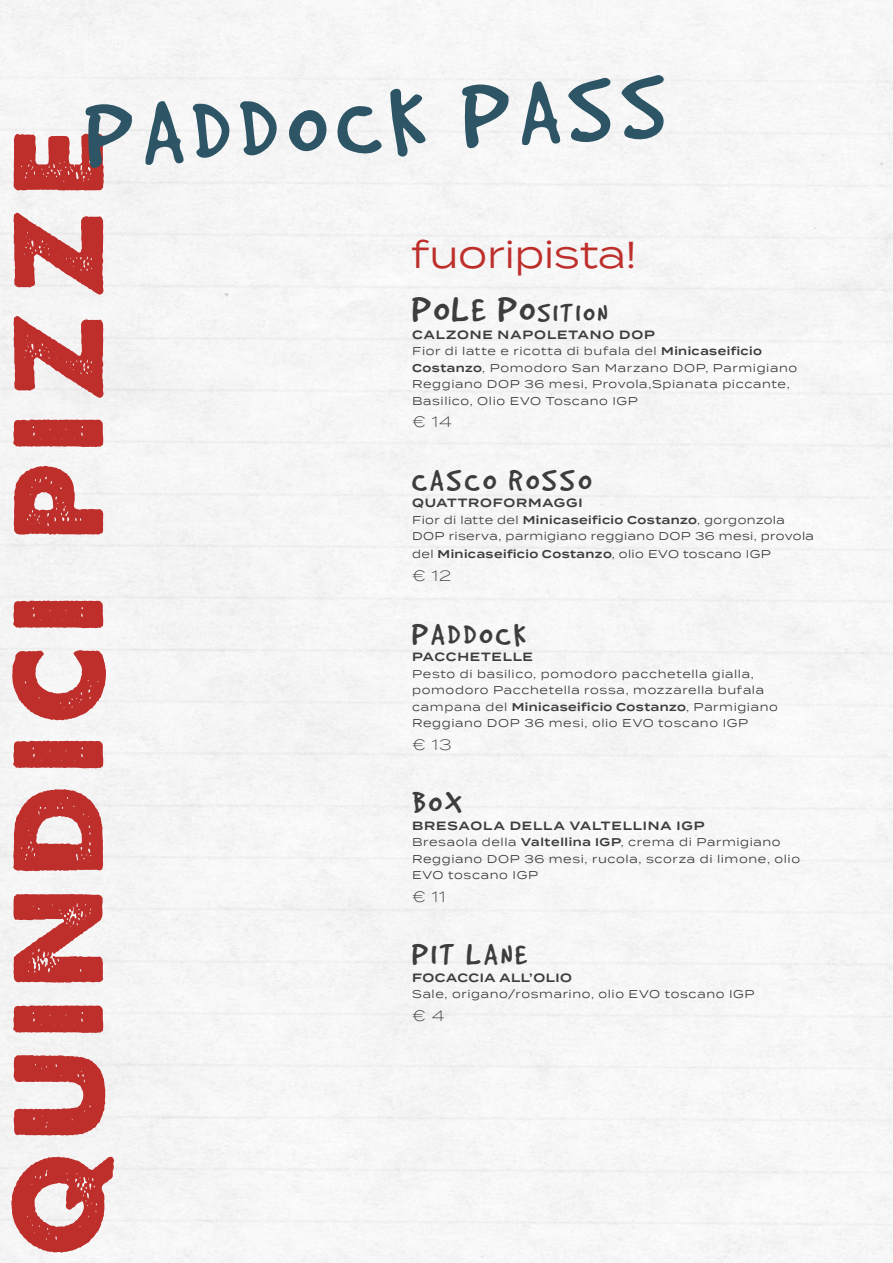
<style>
.page{position:relative;width:893px;height:1263px;background:#fff}
.page>*{position:absolute;margin:0;border:0;box-sizing:border-box;transform-origin:0 0}
.t1{font:98.55px "Good Dog";color:#2d5566}
.t2{font:39px "Good Dog";letter-spacing:.07em;color:#3d3d3f}
.t3{font:37.5px "Termina";letter-spacing:-.01em;color:#be2f2c}
.t4{font:33px "Good Dog";letter-spacing:.1em;color:#3d3d3f}
.t5{font:300 15px "Termina";letter-spacing:.04em;color:#3d3d3f}
.t6{font:600 12px "Termina";letter-spacing:.07em;color:#3d3d3f}
.t7{font:600 12px "Termina";letter-spacing:.045em;color:#3d3d3f}
.t8{font:11.25px/16.5px "Termina";letter-spacing:.055em;color:#3d3d3f}
.t9{font:11.25px/16.5px "Termina";letter-spacing:.035em;color:#3d3d3f}
.t10{font:600 11.25px "Termina";letter-spacing:.035em;color:#3d3d3f}
.s1{font-size:28.5px}
.s2{font-weight:600}
.s3{font-weight:400}
</style>
<div class="page">
<svg style="left:11px;top:134px;width:103px;height:1118px;fill:#efefef"></svg>
<h1 class="t1" style="left:83px;top:86px;width:582px;rotate:-3deg">PADDOCK PASS</h1>
<h3 class="t3" style="left:411px;top:227px;width:227px">fuoripista!</h3>
<h2 class="t2" style="left:412px;top:290px;width:197px">POLE PO<span class="s1">SITION</span></h2>
<p class="t6" style="left:412px;top:326px;width:245px">CALZONE NAPOLETANO DOP</p>
<p class="t8" style="left:412px;top:343px;width:387px">Fior di latte e ricotta di bufala del <span class="s2">Minicaseificio Costanzo</span>, Pomodoro San Marzano DOP, Parmigiano Reggiano DOP 36 mesi, Provola,Spianata piccante, Basilico, Olio EVO Toscano IGP</p>
<h3 class="t5" style="left:412px;top:411px;width:41px">€ 14</h3>
<h3 class="t4" style="left:412px;top:463px;width:181px">CASCO ROSSO</h3>
<p class="t6" style="left:412px;top:494px;width:172px">QUATTROFORMAGGI</p>
<p class="t9" style="left:412px;top:511px;width:403px">Fior di latte del <span class="s2">Minicaseificio Costanzo</span>, gorgonzola<br>DOP riserva, parmigiano reggiano DOP 36 mesi, provola</p>
<p class="t10" style="left:412px;top:546px;width:360px"><span class="s3">del</span> Minicaseificio Costanzo<span class="s3">, olio EVO toscano IGP</span></p>
<h3 class="t5" style="left:412px;top:565px;width:41px">€ 12</h3>
<h3 class="t4" style="left:412px;top:617px;width:115px">PADDOCK</h3>
<p class="t6" style="left:412px;top:648px;width:122px">PACCHETELLE</p>
<p class="t8" style="left:412px;top:665px;width:367px">Pesto di basilico, pomodoro pacchetella gialla, pomodoro Pacchetella rossa, mozzarella bufala campana del <span class="s2">Minicaseificio Costanzo</span>, Parmigiano Reggiano DOP 36 mesi, olio EVO toscano IGP</p>
<h3 class="t5" style="left:412px;top:733px;width:41px">€ 13</h3>
<h3 class="t4" style="left:412px;top:785px;width:51px">BOX</h3>
<p class="t6" style="left:412px;top:817px;width:294px">BRESAOLA DELLA VALTELLINA IGP</p>
<p class="t8" style="left:412px;top:833px;width:389px">Bresaola della <span class="s2">Valtellina IGP</span>, crema di Parmigiano<br>Reggiano DOP 36 mesi, rucola, scorza di limone, olio<br>EVO toscano IGP</p>
<h3 class="t5" style="left:412px;top:886px;width:35px">€ 11</h3>
<h3 class="t4" style="left:412px;top:938px;width:116px">PIT LANE</h3>
<p class="t7" style="left:412px;top:969px;width:161px">FOCACCIA ALL’OLIO</p>
<p class="t8" style="left:412px;top:986px;width:344px">Sale, origano/rosmarino, olio EVO toscano IGP</p>
<h3 class="t5" style="left:412px;top:1005px;width:34px">€ 4</h3>
</div>
